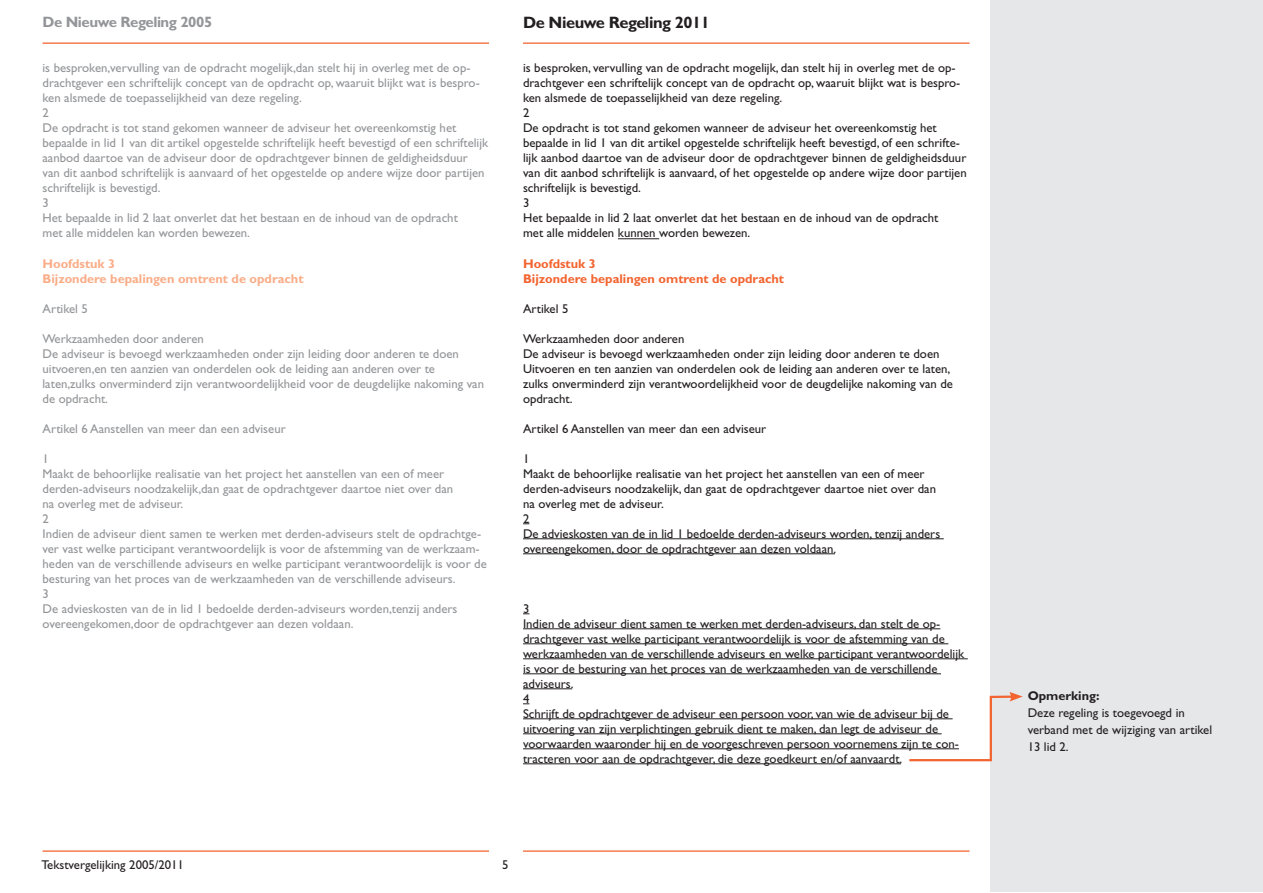
<style>
.page{position:relative;width:1263px;height:893px;background:#fff}
.page>*{position:absolute;margin:0;border:0;box-sizing:border-box;transform-origin:0 0}
.t1{font:700 16.5px "Gill Sans Std";letter-spacing:-.03em;color:#231f20}
.t2{font:700 15px "Gill Sans Std";letter-spacing:-.03em;color:#939598}
.tekst_50tab{font:12.75px/15px "Gill Sans Std";color:#231f20}
.t3{font:12.75px/15px "Gill Sans Std";color:#939598}
.t4{font:700 12.75px "Gill Sans Std";color:#f26430}
.t5{font:700 12.75px "Gill Sans Std";color:#f9ad88}
.tekst_50tab-2{font:700 12.75px "Gill Sans Std";color:#231f20}
</style>
<div class="page">
<hr style="left:43px;top:43px;width:446px;height:1px;background:#f26430">
<hr style="left:523px;top:43px;width:446px;height:1px;background:#f26430">
<hr style="left:43px;top:850px;width:446px;height:2px;background:#f26430">
<hr style="left:523px;top:850px;width:446px;height:2px;background:#f26430">
<div style="left:991px;top:1px;width:272px;height:891px;background:#e6e7e9"></div>
<hr style="left:618px;top:238px;width:41px;height:1px;background:#231f20">
<hr style="left:523px;top:538px;width:421px;height:1px;background:#231f20">
<hr style="left:523px;top:553px;width:312px;height:1px;background:#231f20">
<hr style="left:523px;top:628px;width:417px;height:1px;background:#231f20">
<hr style="left:523px;top:643px;width:425px;height:1px;background:#231f20">
<hr style="left:523px;top:658px;width:445px;height:1px;background:#231f20">
<hr style="left:523px;top:673px;width:418px;height:1px;background:#231f20">
<hr style="left:523px;top:688px;width:49px;height:1px;background:#231f20">
<hr style="left:523px;top:718px;width:430px;height:1px;background:#231f20">
<hr style="left:523px;top:733px;width:419px;height:1px;background:#231f20">
<hr style="left:523px;top:748px;width:436px;height:1px;background:#231f20">
<hr style="left:523px;top:763px;width:378px;height:1px;background:#231f20">
<svg style="left:907px;top:692px;width:116px;height:70px"></svg>
<p class="t2" style="left:43px;top:13px;width:171px">De Nieuwe Regeling 2005</p>
<p class="t1" style="left:523px;top:13px;width:188px">De Nieuwe Regeling 2011</p>
<p class="t3" style="left:43px;top:61px;width:439px">is besproken,vervulling van de opdracht mogelijk,dan stelt hij in overleg met de op&shy;drachtgever een schriftelijk concept van de opdracht op, waaruit blijkt wat is bespro&shy;ken alsmede de toepasselijkheid van deze regeling.</p>
<p class="t3" style="left:43px;top:106px;width:8px">2</p>
<p class="t3" style="left:43px;top:121px;width:447px">De opdracht is tot stand gekomen wanneer de adviseur het overeenkomstig het bepaalde in lid 1 van dit artikel opgestelde schriftelijk heeft bevestigd of een schriftelijk aanbod daartoe van de adviseur door de opdrachtgever binnen de geldigheidsduur van dit aanbod schriftelijk is aanvaard of het opgestelde op andere wijze door partijen schriftelijk is bevestigd.</p>
<p class="t3" style="left:43px;top:196px;width:8px">3</p>
<p class="t3" style="left:43px;top:211px;width:417px">Het bepaalde in lid 2 laat onverlet dat het bestaan en de inhoud van de opdracht</p>
<p class="t3" style="left:43px;top:226px;width:209px">met alle middelen kan worden bewezen.</p>
<p class="t5" style="left:43px;top:256px;width:74px">Hoofdstuk 3</p>
<p class="t5" style="left:43px;top:271px;width:263px">Bijzondere bepalingen omtrent de opdracht</p>
<p class="t3" style="left:43px;top:301px;width:47px">Artikel 5</p>
<p class="t3" style="left:43px;top:331px;width:163px">Werkzaamheden door anderen</p>
<p class="t3" style="left:43px;top:346px;width:418px">De adviseur is bevoegd werkzaamheden onder zijn leiding door anderen te doen</p>
<p class="t3" style="left:43px;top:361px;width:443px">uitvoeren,en ten aanzien van onderdelen ook de leiding aan anderen over te laten,zulks onverminderd zijn verantwoordelijkheid voor de deugdelijke nakoming van de opdracht.</p>
<p class="t3" style="left:43px;top:421px;width:245px">Artikel 6 Aanstellen van meer dan een adviseur</p>
<p class="t3" style="left:43px;top:451px;width:8px">1</p>
<p class="t3" style="left:43px;top:466px;width:403px">Maakt de behoorlijke realisatie van het project het aanstellen van een of meer</p>
<p class="t3" style="left:43px;top:481px;width:412px">derden-adviseurs noodzakelijk,dan gaat de opdrachtgever daartoe niet over dan</p>
<p class="t3" style="left:43px;top:496px;width:142px">na overleg met de adviseur.</p>
<p class="t3" style="left:43px;top:511px;width:8px">2</p>
<p class="t3" style="left:43px;top:526px;width:446px">Indien de adviseur dient samen te werken met derden-adviseurs stelt de opdrachtge&shy;ver vast welke participant verantwoordelijk is voor de afstemming van de werkzaam&shy;heden van de verschillende adviseurs en welke participant verantwoordelijk is voor de besturing van het proces van de werkzaamheden van de verschillende adviseurs.</p>
<p class="t3" style="left:43px;top:586px;width:8px">3</p>
<p class="t3" style="left:43px;top:601px;width:416px">De advieskosten van de in lid 1 bedoelde derden-adviseurs worden,tenzij anders overeengekomen,door de opdrachtgever aan dezen voldaan.</p>
<p class="tekst_50tab" style="left:523px;top:61px;width:439px">is besproken, vervulling van de opdracht mogelijk, dan stelt hij in overleg met de op&shy;drachtgever een schriftelijk concept van de opdracht op, waaruit blijkt wat is bespro&shy;ken alsmede de toepasselijkheid van deze regeling.</p>
<p class="tekst_50tab" style="left:523px;top:106px;width:8px">2</p>
<p class="tekst_50tab" style="left:523px;top:121px;width:445px">De opdracht is tot stand gekomen wanneer de adviseur het overeenkomstig het bepaalde in lid 1 van dit artikel opgestelde schriftelijk heeft bevestigd, of een schrifte&shy;lijk aanbod daartoe van de adviseur door de opdrachtgever binnen de geldigheidsduur van dit aanbod schriftelijk is aanvaard, of het opgestelde op andere wijze door partijen schriftelijk is bevestigd.</p>
<p class="tekst_50tab" style="left:523px;top:196px;width:8px">3</p>
<p class="tekst_50tab" style="left:523px;top:211px;width:417px">Het bepaalde in lid 2 laat onverlet dat het bestaan en de inhoud van de opdracht</p>
<p class="tekst_50tab" style="left:523px;top:226px;width:229px">met alle middelen kunnen worden bewezen.</p>
<p class="t4" style="left:523px;top:256px;width:74px">Hoofdstuk 3</p>
<p class="t4" style="left:523px;top:271px;width:263px">Bijzondere bepalingen omtrent de opdracht</p>
<p class="tekst_50tab" style="left:523px;top:301px;width:47px">Artikel 5</p>
<p class="tekst_50tab" style="left:523px;top:331px;width:163px">Werkzaamheden door anderen</p>
<p class="tekst_50tab" style="left:523px;top:346px;width:418px">De adviseur is bevoegd werkzaamheden onder zijn leiding door anderen te doen</p>
<p class="tekst_50tab" style="left:523px;top:361px;width:431px">Uitvoeren en ten aanzien van onderdelen ook de leiding aan anderen over te laten, zulks onverminderd zijn verantwoordelijkheid voor de deugdelijke nakoming van de opdracht.</p>
<p class="tekst_50tab" style="left:523px;top:421px;width:245px">Artikel 6 Aanstellen van meer dan een adviseur</p>
<p class="tekst_50tab" style="left:523px;top:451px;width:8px">1</p>
<p class="tekst_50tab" style="left:523px;top:466px;width:403px">Maakt de behoorlijke realisatie van het project het aanstellen van een of meer</p>
<p class="tekst_50tab" style="left:523px;top:481px;width:414px">derden-adviseurs noodzakelijk, dan gaat de opdrachtgever daartoe niet over dan</p>
<p class="tekst_50tab" style="left:523px;top:496px;width:142px">na overleg met de adviseur.</p>
<p class="tekst_50tab" style="left:523px;top:511px;width:8px">2</p>
<p class="tekst_50tab" style="left:523px;top:526px;width:419px">De advieskosten van de in lid 1 bedoelde derden-adviseurs worden, tenzij anders overeengekomen, door de opdrachtgever aan dezen voldaan.</p>
<p class="tekst_50tab" style="left:523px;top:601px;width:8px">3</p>
<p class="tekst_50tab" style="left:523px;top:616px;width:443px">Indien de adviseur dient samen te werken met derden-adviseurs, dan stelt de op&shy;drachtgever vast welke participant verantwoordelijk is voor de afstemming van de werkzaamheden van de verschillende adviseurs en welke participant verantwoordelijk is voor de besturing van het proces van de werkzaamheden van de verschillende</p>
<p class="tekst_50tab" style="left:523px;top:676px;width:52px">adviseurs.</p>
<p class="tekst_50tab" style="left:523px;top:691px;width:8px">4</p>
<p class="tekst_50tab" style="left:523px;top:706px;width:437px">Schrijft de opdrachtgever de adviseur een persoon voor, van wie de adviseur bij de uitvoering van zijn verplichtingen gebruik dient te maken, dan legt de adviseur de voorwaarden waaronder hij en de voorgeschreven persoon voornemens zijn te con&shy;tracteren voor aan de opdrachtgever, die deze goedkeurt en/of aanvaardt.</p>
<p class="tekst_50tab" style="left:41px;top:857px;width:144px">Tekstvergelijking 2005/2011</p>
<p class="tekst_50tab" style="left:502px;top:857px;width:8px">5</p>
<p class="tekst_50tab-2" style="left:1028px;top:689px;width:73px">Opmerking:</p>
<p class="tekst_50tab" style="left:1028px;top:705px;width:186px;line-height:17px">Deze regeling is toegevoegd in verband met de wijziging van artikel<br>13 lid 2.</p>
</div>
